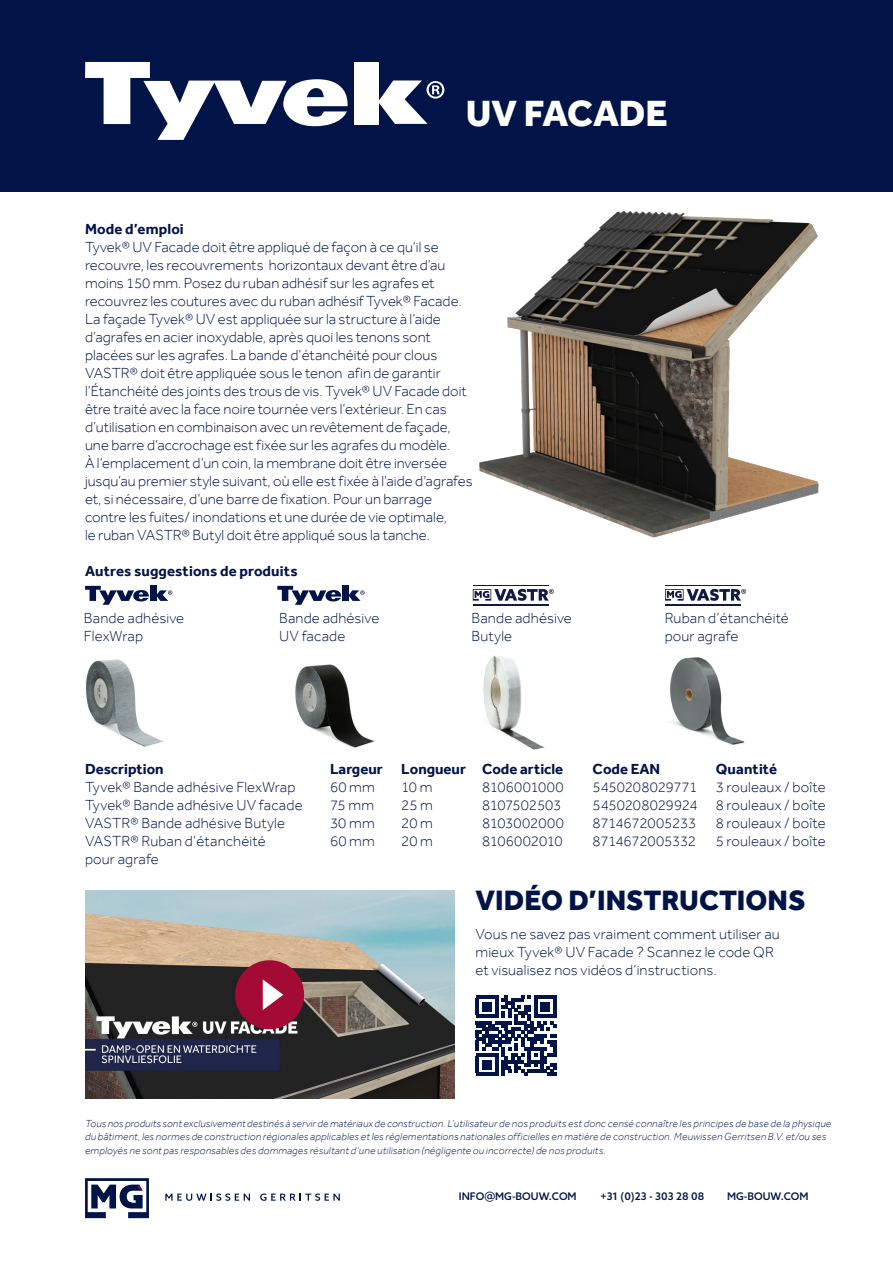
<style>
.page{position:relative;width:893px;height:1263px;background:#fff}
.page>*{position:absolute;margin:0;border:0;box-sizing:border-box;transform-origin:0 0}
.t1{font:800 37.5px "Effra";color:#fff}
.t2{font:800 28.8px "Effra";letter-spacing:.005em;color:#001447}
.Broodtekst{font:300 15px/18px "Effra";color:#001447}
.Tussenkop_MG_lichtrood{font:700 15px "Effra";color:#001447}
.Broodtekst-2{font:300 15px "Effra";letter-spacing:-.02em;color:#001447}
.Broodtekst-3{font:700 15px "Effra";letter-spacing:.01em;color:#001447}
.Broodtekst-4{font:italic 300 10.5px/13.5px "Effra";letter-spacing:.02em;color:#001447}
.t3{font:500 10.5px "Azo Sans";color:#001447}
.s1{font-size:13.5px}
</style>
<div class="page">
<div style="left:0;top:0;width:893px;height:191px;background:#001447"></div>
<img style="left:85px;top:891px;width:369px;height:207px">
<img style="left:483px;top:656px;width:62px;height:94px">
<img style="left:86px;top:659px;width:77px;height:88px">
<svg style="left:85px;top:586px;width:64px;height:19px"></svg>
<div style="left:150px;top:586px;width:6px;height:15px;background:#001447"></div>
<svg style="left:156px;top:590px;width:16px;height:11px"></svg>
<svg style="left:277px;top:586px;width:65px;height:19px"></svg>
<div style="left:343px;top:586px;width:6px;height:15px;background:#001447"></div>
<svg style="left:349px;top:590px;width:16px;height:11px"></svg>
<svg style="left:473px;top:589px;width:81px;height:12px"></svg>
<hr style="left:473px;top:604px;width:76px;height:1px;background:#111a43">
<hr style="left:473px;top:585px;width:76px;height:1px;background:#111a43">
<svg style="left:476px;top:995px;width:80px;height:81px"></svg>
<hr style="left:476px;top:1073px;width:22px;height:3px;background:#001447">
<div style="left:482px;top:1060px;width:10px;height:9px;background:#001447"></div>
<img style="left:670px;top:657px;width:75px;height:88px">
<img style="left:479px;top:211px;width:340px;height:327px">
<svg style="left:85px;top:62px;width:263px;height:78px"></svg>
<div style="left:354px;top:62px;width:24px;height:62px;background:#fff"></div>
<svg style="left:378px;top:80px;width:66px;height:44px"></svg>
<img style="left:295px;top:664px;width:80px;height:84px">
<svg style="left:165px;top:1193px;width:85px;height:8px"></svg>
<svg style="left:260px;top:1193px;width:80px;height:8px"></svg>
<svg style="left:85px;top:1178px;width:64px;height:40px"></svg>
<div style="left:235px;top:960px;width:69px;height:69px;background:#a30a34;border-radius:50%"></div>
<svg style="left:263px;top:979px;width:20px;height:31px"></svg>
<svg style="left:665px;top:589px;width:81px;height:12px"></svg>
<hr style="left:665px;top:604px;width:76px;height:1px;background:#111a43">
<hr style="left:665px;top:585px;width:76px;height:1px;background:#111a43">
<p class="t1" style="left:466px;top:91px;width:204px">UV FACADE</p>
<p class="Tussenkop_MG_lichtrood" style="left:85px;top:220px;width:100px">Mode d’emploi</p>
<p class="Broodtekst" style="left:85px;top:238px;width:389px">Tyvek® UV Facade doit être appliqué de façon à ce qu’il se recouvre, les recouvrements horizontaux devant être d’au moins 150 mm. Posez du ruban adhésif sur les agrafes et recouvrez les coutures avec du ruban adhésif Tyvek® Facade.<br>La façade Tyvek® UV est appliquée sur la structure à l’aide d’agrafes en acier inoxydable, après quoi les tenons sont placées sur les agrafes. La bande d’étanchéité pour clous VASTR® doit être appliquée sous le tenon afin de garantir l’Étanchéité des joints des trous de vis. Tyvek® UV Facade doit être traité avec la face noire tournée vers l’extérieur. En cas d’utilisation en combinaison avec un revêtement de façade, une barre d’accrochage est fixée sur les agrafes du modèle.<br>À l’emplacement d’un coin, la membrane doit être inversée jusqu’au premier style suivant, où elle est fixée à l’aide d’agrafes et, si nécessaire, d’une barre de fixation. Pour un barrage contre les fuites/ inondations et une durée de vie optimale,<br>le ruban VASTR® Butyl doit être appliqué sous la tanche.</p>
<p class="Tussenkop_MG_lichtrood" style="left:85px;top:562px;width:214px">Autres suggestions de produits</p>
<p class="Broodtekst" style="left:84px;top:609px;width:102px">Bande adhésive<br>FlexWrap</p>
<p class="Broodtekst" style="left:279px;top:609px;width:102px">Bande adhésive<br>UV facade</p>
<p class="Broodtekst" style="left:472px;top:609px;width:102px">Bande adhésive<br>Butyle</p>
<p class="Broodtekst" style="left:665px;top:609px;width:126px">Ruban d’étanchéité pour agrafe</p>
<p class="Tussenkop_MG_lichtrood" style="left:85px;top:760px;width:80px">Description</p>
<p class="Tussenkop_MG_lichtrood" style="left:330px;top:760px;width:54px">Largeur</p>
<p class="Tussenkop_MG_lichtrood" style="left:401px;top:760px;width:66px">Longueur</p>
<p class="Tussenkop_MG_lichtrood" style="left:482px;top:760px;width:83px">Code article</p>
<p class="Tussenkop_MG_lichtrood" style="left:593px;top:760px;width:69px">Code EAN</p>
<p class="Broodtekst-3" style="left:716px;top:760px;width:63px">Quantité</p>
<p class="Broodtekst" style="left:85px;top:778px;width:212px">Tyvek® Bande adhésive FlexWrap</p>
<p class="Broodtekst" style="left:330px;top:778px;width:46px">60 mm</p>
<p class="Broodtekst" style="left:401px;top:778px;width:33px">10 m</p>
<p class="Broodtekst" style="left:482px;top:778px;width:83px">8106001000</p>
<p class="Broodtekst" style="left:593px;top:778px;width:106px">5450208029771</p>
<p class="Broodtekst" style="left:716px;top:778px;width:112px">3 rouleaux / boîte</p>
<p class="Broodtekst" style="left:85px;top:796px;width:219px">Tyvek® Bande adhésive UV facade</p>
<p class="Broodtekst" style="left:330px;top:796px;width:45px">75 mm</p>
<p class="Broodtekst" style="left:401px;top:796px;width:33px">25 m</p>
<p class="Broodtekst" style="left:482px;top:796px;width:81px">8107502503</p>
<p class="Broodtekst" style="left:593px;top:796px;width:106px">5450208029924</p>
<p class="Broodtekst" style="left:716px;top:796px;width:112px">8 rouleaux / boîte</p>
<p class="Broodtekst" style="left:85px;top:814px;width:202px">VASTR® Bande adhésive Butyle</p>
<p class="Broodtekst" style="left:330px;top:814px;width:46px">30 mm</p>
<p class="Broodtekst" style="left:401px;top:814px;width:33px">20 m</p>
<p class="Broodtekst" style="left:482px;top:814px;width:83px">8103002000</p>
<p class="Broodtekst-2" style="left:593px;top:814px;width:105px">8714672005233</p>
<p class="Broodtekst" style="left:716px;top:814px;width:112px">8 rouleaux / boîte</p>
<p class="Broodtekst" style="left:85px;top:832px;width:182px">VASTR® Ruban d’étanchéité pour agrafe</p>
<p class="Broodtekst" style="left:330px;top:832px;width:46px">60 mm</p>
<p class="Broodtekst" style="left:401px;top:832px;width:33px">20 m</p>
<p class="Broodtekst" style="left:482px;top:832px;width:82px">8106002010</p>
<p class="Broodtekst-2" style="left:593px;top:832px;width:105px">8714672005332</p>
<p class="Broodtekst" style="left:716px;top:832px;width:112px">5 rouleaux / boîte</p>
<p class="t2" style="left:475px;top:883px;width:331px">VIDÉO D’INSTRUCTIONS</p>
<p class="Broodtekst" style="left:475px;top:925px;width:306px">Vous ne savez pas vraiment comment utiliser au mieux Tyvek® UV Facade ? Scannez le code QR et visualisez nos vidéos d’instructions.</p>
<p class="Broodtekst-4" style="left:85px;top:1116px;width:748px">Tous nos produits sont exclusivement destinés à servir de matériaux de construction. L’utilisateur de nos produits est donc censé connaître les principes de base de la physique du bâtiment, les normes de construction régionales applicables et les réglementations nationales officielles en matière de construction. Meuwissen Gerritsen B.V. et/ou ses employés ne sont pas responsables des dommages résultant d’une utilisation (négligente ou incorrecte) de nos produits.</p>
<p class="t3" style="left:459px;top:1190px;width:119px">INFO<span class="s1">@</span>MG-BOUW.COM</p>
<p class="t3" style="left:600px;top:1190px;width:105px">+31 (0)23 - 303 28 08</p>
<p class="t3" style="left:727px;top:1190px;width:83px">MG-BOUW.COM</p>
</div>
